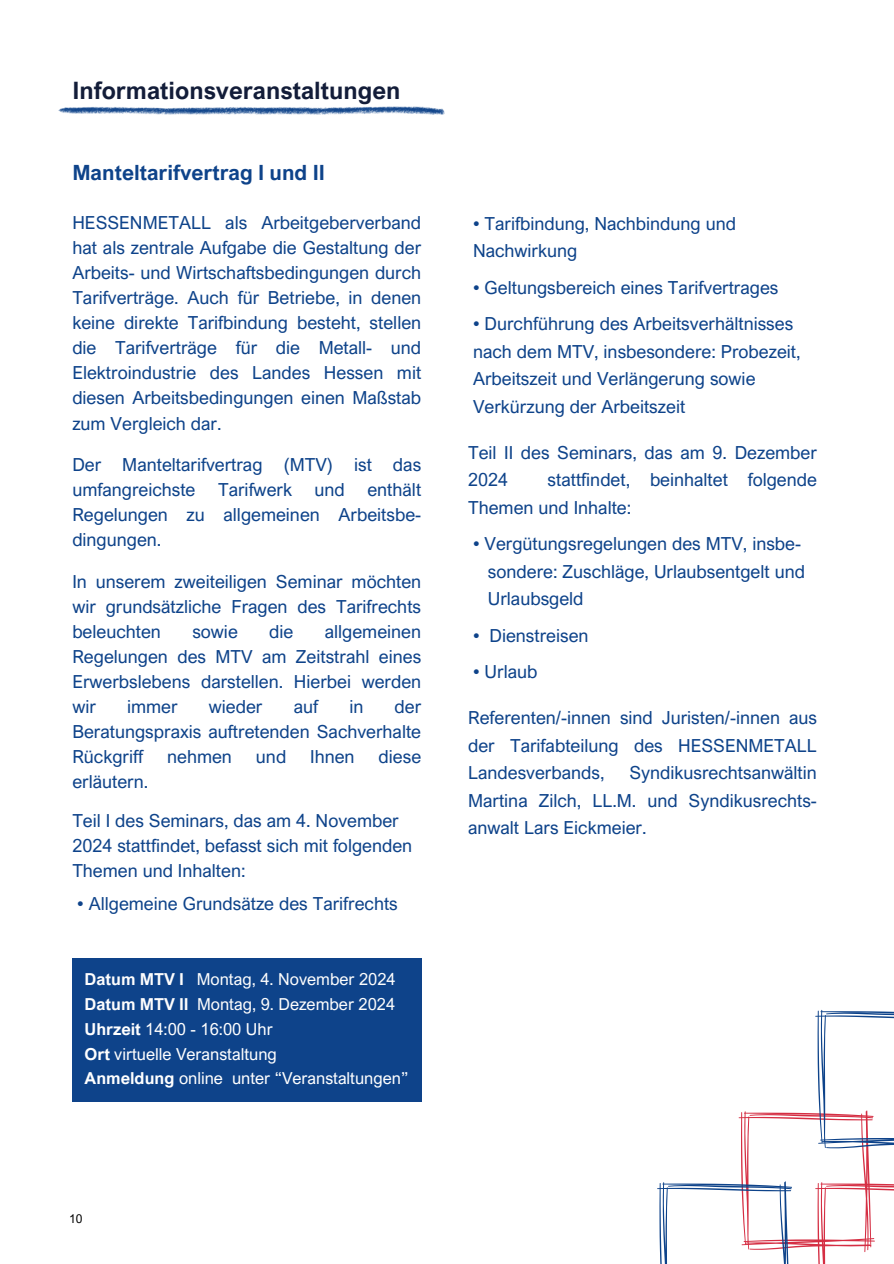
<style>
.page{position:relative;width:894px;height:1264px;background:#fff}
.page>*{position:absolute;margin:0;border:0;box-sizing:border-box;transform-origin:0 0}
.t1{font:700 24px "Arial Nova";color:#131d39}
.t2{font:700 21px "Arial Nova";color:#0e438a}
.t3{font:18px/25px "Arial Nova";color:#0e438a;text-align:justify}
.t4{font:16.5px "Arial Nova";color:#fff}
.t5{font:16.5px "Arial Nova";color:#fdfdfd}
.t6{font:12px "Arial Nova";color:#000}
.s1{font-weight:700}
</style>
<div class="page">
<svg style="left:58px;top:106px;width:387px;height:9px"></svg>
<div style="left:72px;top:958px;width:349px;height:144px;background:#0e438a"></div>
<svg style="left:657px;top:1009px;width:236px;height:254px"></svg>
<p class="t1" style="left:72px;top:75px;width:329px">Informationsveranstaltungen</p>
<p class="t2" style="left:72px;top:160px;width:254px">Manteltarifvertrag I und II</p>
<p class="t3" style="left:72px;top:210px;width:350px">HESSENMETALL als Arbeitgeberverband hat als zentrale Aufgabe die Gestaltung der Arbeits- und Wirtschaftsbedingungen durch Tarifverträge. Auch für Betriebe, in denen keine direkte Tarifbindung besteht, stellen die Tarifverträge für die Metall- und Elektroindustrie des Landes Hessen mit diesen Arbeitsbedingungen einen Maßstab zum Vergleich dar.</p>
<p class="t3" style="left:72px;top:451px;width:350px">Der Manteltarifvertrag (MTV) ist das umfangreichste</p>
<p class="t3" style="left:218px;top:476px;width:75px">Tarifwerk</p>
<p class="t3" style="left:72px;top:476px;width:350px;text-indent:242px">und enthält Regelungen zu allgemeinen Arbeitsbe&shy;dingungen.</p>
<p class="t3" style="left:72px;top:568px;width:350px">In unserem zweiteiligen Seminar möchten wir grundsätzliche Fragen des Tarifrechts beleuchten</p>
<p class="t3" style="left:72px;top:618px;width:350px;text-indent:252px">allgemeinen Regelungen des MTV am Zeitstrahl eines Erwerbslebens darstellen. Hierbei werden wir</p>
<p class="t3" style="left:192px;top:618px;width:47px">sowie</p>
<p class="t3" style="left:269px;top:618px;width:26px">die</p>
<p class="t3" style="left:127px;top:693px;width:52px">immer</p>
<p class="t3" style="left:209px;top:693px;width:55px">wieder</p>
<p class="t3" style="left:293px;top:693px;width:26px">auf</p>
<p class="t3" style="left:349px;top:693px;width:16px">in</p>
<p class="t3" style="left:72px;top:693px;width:350px;text-indent:322px">der Beratungspraxis auftretenden Sachverhalte Rückgriff</p>
<p class="t3" style="left:167px;top:743px;width:66px">nehmen</p>
<p class="t3" style="left:256px;top:743px;width:32px">und</p>
<p class="t3" style="left:310px;top:743px;width:46px">Ihnen</p>
<p class="t3" style="left:378px;top:743px;width:44px">diese</p>
<p class="t3" style="left:72px;top:768px;width:77px">erläutern.</p>
<p class="t3" style="left:72px;top:807px;width:341px;text-align:left">Teil I des Seminars, das am 4. November<br>2024 stattfindet, befasst sich mit folgenden<br>Themen und Inhalten:</p>
<p class="t3" style="left:77px;top:890px;width:322px">• Allgemeine Grundsätze des Tarifrechts</p>
<p class="t5" style="left:85px;top:969px;width:312px"><span class="s1">Datum MTV I</span> Montag, 4. November 2024</p>
<p class="t5" style="left:85px;top:993px;width:312px"><span class="s1">Datum MTV II</span> Montag, 9. Dezember 2024</p>
<p class="t4" style="left:85px;top:1018px;width:189px"><span class="s1">Uhrzeit</span> 14:00 - 16:00 Uhr</p>
<p class="t4" style="left:85px;top:1043px;width:194px"><span class="s1">Ort</span> virtuelle Veranstaltung</p>
<p class="t4" style="left:85px;top:1068px;width:325px"><span class="s1">Anmeldung</span> online unter “Veranstaltungen”</p>
<h1 class="t3" style="left:473px;top:210px;width:264px">• Tarifbindung, Nachbindung und</h1>
<p class="t3" style="left:473px;top:238px;width:106px">Nachwirkung</p>
<h2 class="t3" style="left:473px;top:274px;width:307px">• Geltungsbereich eines Tarifvertrages</h2>
<p class="t3" style="left:473px;top:311px;width:321px">• Durchführung des Arbeitsverhältnisses</p>
<p class="t3" style="left:473px;top:338px;width:329px">nach dem MTV, insbesondere: Probezeit,</p>
<p class="t3" style="left:473px;top:366px;width:284px">Arbeitszeit und Verlängerung sowie</p>
<p class="t3" style="left:473px;top:393px;width:214px">Verkürzung der Arbeitszeit</p>
<p class="t3" style="left:468px;top:438px;width:350px;line-height:27.5px">Teil II des Seminars, das am 9. Dezember<br>2024</p>
<p class="t3" style="left:468px;top:465px;width:350px;line-height:27.5px;text-indent:79px">stattfindet, beinhaltet folgende<br>Themen und Inhalte:</p>
<p class="t3" style="left:473px;top:531px;width:329px">• Vergütungsregelungen des MTV, insbe-</p>
<p class="t3" style="left:488px;top:558px;width:318px">sondere: Zuschläge, Urlaubsentgelt und</p>
<p class="t3" style="left:488px;top:586px;width:97px">Urlaubsgeld</p>
<p class="t3" style="left:473px;top:622px;width:117px">• Dienstreisen</p>
<p class="t3" style="left:473px;top:659px;width:66px">• Urlaub</p>
<p class="t3" style="left:468px;top:703px;width:350px;line-height:27.5px">Referenten/-innen sind Juristen/-innen aus der Tarifabteilung des HESSENMETALL Landesverbands,</p>
<p class="t3" style="left:468px;top:758px;width:350px;line-height:27.5px;text-indent:161px">Syndikusrechtsanwältin Martina Zilch, LL.M. und Syndikusrechts&shy;anwalt Lars Eickmeier.</p>
<p class="t6" style="left:69px;top:1211px;width:15px">10</p>
</div>
